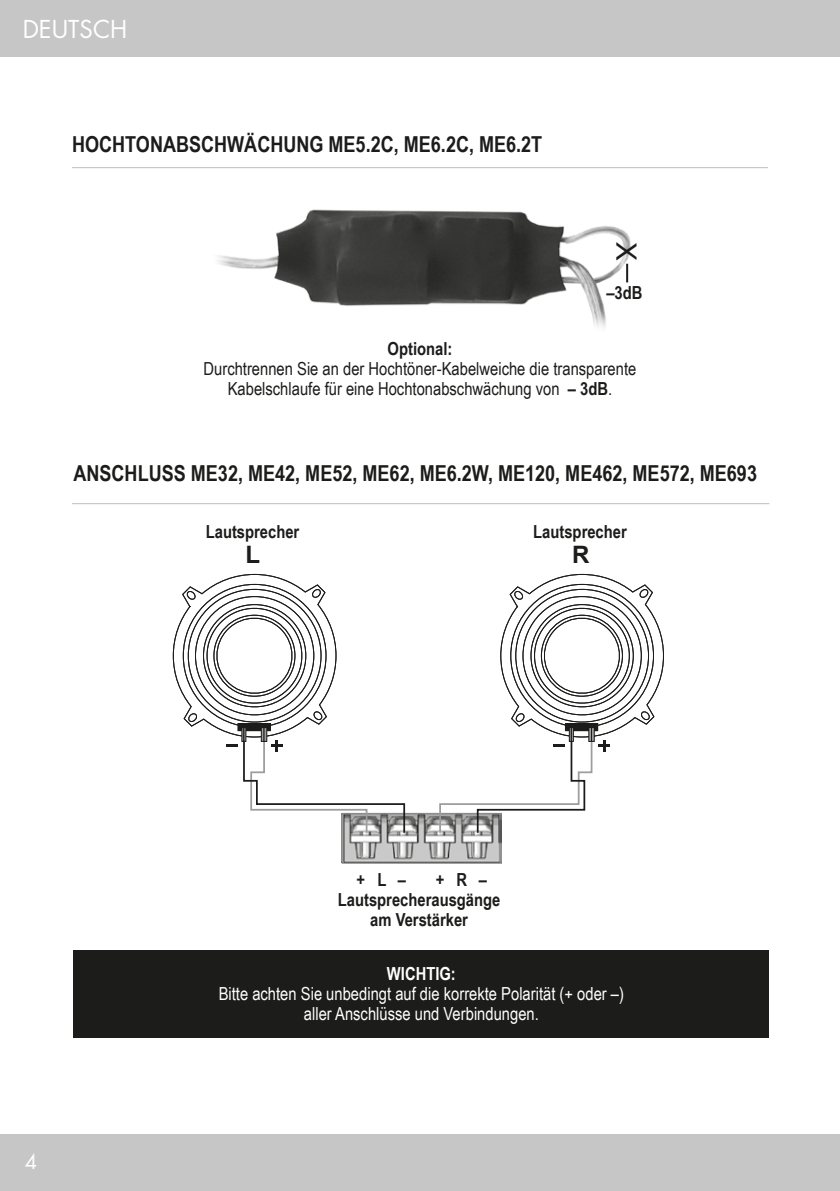
<style>
.page{position:relative;width:840px;height:1191px;background:#fff}
.page>*{position:absolute;margin:0;border:0;box-sizing:border-box;transform-origin:0 0}
.t1{font:28px "Arial";color:#1c1c1b}
.t2{font:24px "Futura";color:#fff}
.t3{font:700 24px "Arial";color:#1c1c1b}
.t4{font:700 22px "Arial Narrow";color:#1c1c1b}
.t5{font:20px "Futura";color:#fff}
.t6{font:18px/20px "Arial Narrow";color:#1c1c1b;text-align:center}
.t7{font:18px/20px "Arial Narrow";color:#fff;text-align:center}
.t8{font:700 18px "Arial Narrow";color:#1c1c1b}
.t9{font:700 18px "Arial Narrow";color:#fff}
.s1{font-weight:700}
</style>
<div class="page">
<div style="left:0;top:0;width:839px;height:57px;background:#c6c6c6"></div>
<div style="left:0;top:1134px;width:839px;height:57px;background:#c6c6c6"></div>
<hr style="left:72px;top:503px;width:696px;height:1px;background:#bdbdbd">
<img style="left:341px;top:812px;width:160px;height:51px">
<div style="left:73px;top:950px;width:695px;height:87px;background:#1c1c1b"></div>
<svg style="left:172px;top:573px;width:234px;height:261px"></svg>
<svg style="left:438px;top:573px;width:226px;height:261px"></svg>
<hr style="left:72px;top:167px;width:695px;height:1px;background:#bdbdbd">
<img style="left:218px;top:209px;width:413px;height:119px">
<svg style="left:625px;top:264px;width:2px;height:18px"></svg>
<h2 class="t2" style="left:23px;top:12px;width:106px">DEUTSCH</h2>
<p class="t4" style="left:72px;top:128px;width:471px">HOCHTONABSCHWÄCHUNG ME5.2C, ME6.2C, ME6.2T</p>
<h1 class="t1" style="left:644px;top:242px;width:20px;rotate:90deg">X</h1>
<p class="t8" style="left:606px;top:279px;width:38px">–3dB</p>
<p class="t8" style="left:387px;top:334px;width:66px">Optional:</p>
<p class="t6" style="left:203px;top:357px;width:434px">Durchtrennen Sie an der Hochtöner-Kabelweiche die transparente<br>Kabelschlaufe für eine Hochtonabschwächung von <span class="s1">– 3dB</span>.</p>
<p class="t4" style="left:73px;top:457px;width:684px">ANSCHLUSS ME32, ME42, ME52, ME62, ME6.2W, ME120, ME462, ME572, ME693</p>
<p class="t8" style="left:206px;top:518px;width:95px">Lautsprecher</p>
<p class="t8" style="left:533px;top:518px;width:95px">Lautsprecher</p>
<h2 class="t3" style="left:245px;top:538px;width:16px">L</h2>
<h2 class="t3" style="left:571px;top:538px;width:19px">R</h2>
<p class="t8" style="left:356px;top:866px;width:51px">+ L –</p>
<p class="t8" style="left:435px;top:866px;width:53px">+ R –</p>
<p class="t8" style="left:337px;top:886px;width:164px">Lautsprecherausgänge</p>
<p class="t8" style="left:370px;top:906px;width:99px">am Verstärker</p>
<p class="t5" style="left:25px;top:1148px;width:14px">4</p>
<p class="t9" style="left:387px;top:959px;width:70px">WICHTIG:</p>
<p class="t7" style="left:218px;top:982px;width:406px">Bitte achten Sie unbedingt auf die korrekte Polarität (+ oder –) aller Anschlüsse und Verbindungen.</p>
</div>
